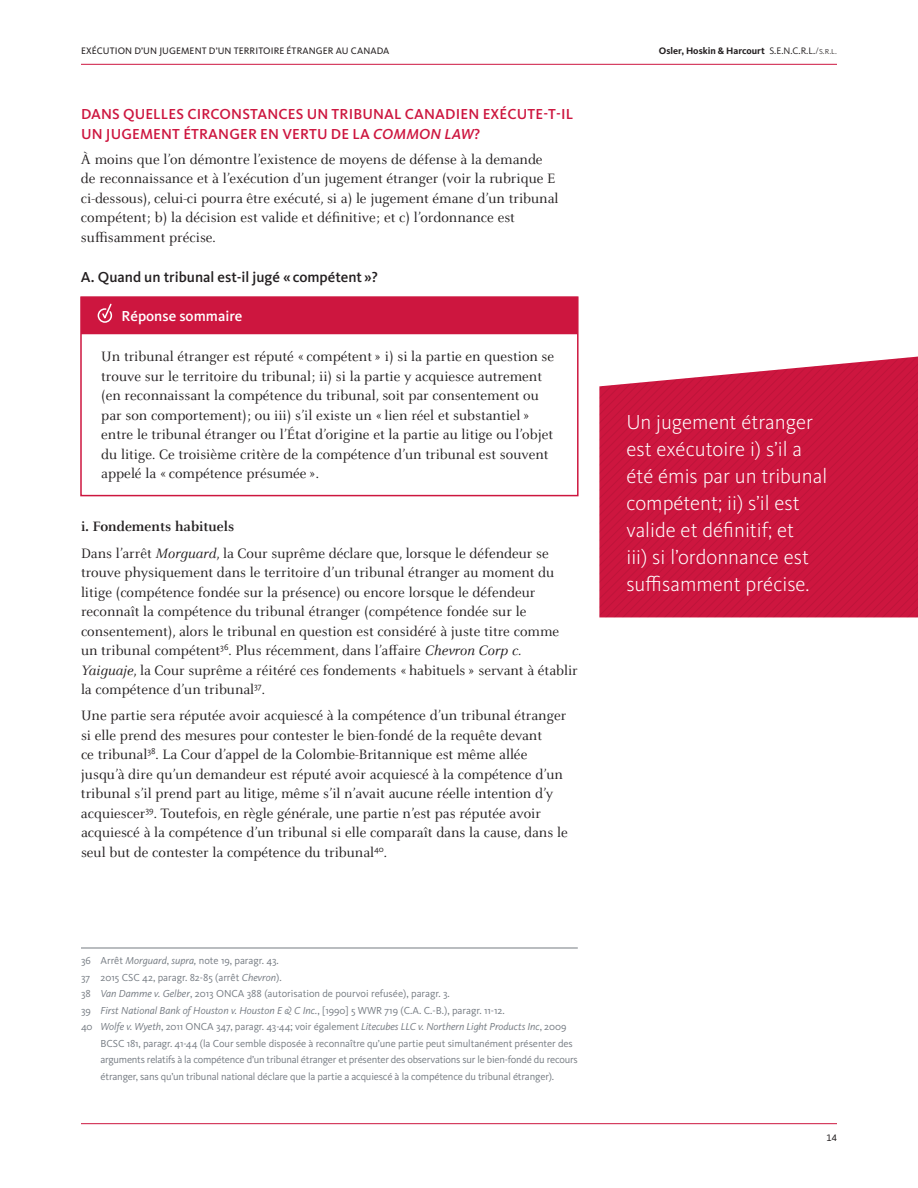
<style>
.page{position:relative;width:918px;height:1188px;background:#fff}
.page>*{position:absolute;margin:0;border:0;box-sizing:border-box;transform-origin:0 0}
.t1{font:300 21px/27px "Kievit Pro";color:#fff}
.t2{font:15px/19.5px "Celeste OT";color:#231f20}
.t3{font:500 15px/19.5px "Kievit Pro";letter-spacing:.01em;color:#cd163f}
.t4{font:500 15px "Kievit Pro";color:#231f20}
.t5{font:500 15px "Kievit Pro";color:#fff}
.t6{font:10.5px "Kievit Pro";letter-spacing:-.015em;color:#757b82}
.t7{font:italic 10.5px "Kievit Pro";letter-spacing:-.005em;color:#757b82}
.t8{font:9.75px "Kievit Pro";letter-spacing:.01em;color:#231f20}
.t9{font:700 9.75px "Kievit Pro";color:#231f20}
.s1{font-weight:400}
.s2{font-weight:300}
.s3{font-style:italic}
.s4{font-weight:700}
.s5{font-style:normal}
</style>
<div class="page">
<hr style="left:81px;top:1123px;width:756px;height:1px;background:#cd163f">
<hr style="left:81px;top:64px;width:756px;height:1px;background:#cd163f">
<div style="left:81px;top:297px;width:497px;height:37px;background:#cd163f"></div>
<div style="left:80px;top:296px;width:499px;height:200px;border:2px solid #cd163f"></div>
<svg style="left:97px;top:303px;width:16px;height:20px"></svg>
<hr style="left:81px;top:948px;width:497px;height:1px;background:#757b82">
<svg style="left:599px;top:357px;width:319px;height:260px;background:#cd2249"></svg>
<p class="t8" style="left:81px;top:45px;width:310px">EXÉCUTION D’UN JUGEMENT D’UN TERRITOIRE ÉTRANGER AU CANADA</p>
<p class="t9" style="left:659px;top:45px;width:180px">Osler, Hoskin &amp; Harcourt <span class="s1">S.E.N.C.R.L.</span><span class="s2">/s.r.l.</span></p>
<p class="t3" style="left:81px;top:104px;width:494px">DANS QUELLES CIRCONSTANCES UN TRIBUNAL CANADIEN EXÉCUTE-T-IL<br>UN JUGEMENT ÉTRANGER EN VERTU DE LA <span class="s3">COMMON LAW</span>?</p>
<p class="t2" style="left:81px;top:149px;width:479px">À moins que l’on démontre l’existence de moyens de défense à la demande de reconnaissance et à l’exécution d’un jugement étranger (voir la rubrique E ci-dessous), celui-ci pourra être exécuté, si a) le jugement émane d’un tribunal compétent; b) la décision est valide et définitive; et c) l’ordonnance est suffisamment précise.</p>
<p class="t4" style="left:81px;top:267px;width:298px">A. Quand un tribunal est-il jugé «compétent»?</p>
<p class="t5" style="left:121px;top:307px;width:122px">Réponse sommaire</p>
<p class="t2" style="left:101px;top:347px;width:454px">Un tribunal étranger est réputé « compétent » i) si la partie en question se trouve sur le territoire du tribunal; ii) si la partie y acquiesce autrement (en reconnaissant la compétence du tribunal, soit par consentement ou par son comportement); ou iii) s’il existe un « lien réel et substantiel » entre le tribunal étranger ou l’État d’origine et la partie au litige ou l’objet du litige. Ce troisième critère de la compétence d’un tribunal est souvent appelé la « compétence présumée ».</p>
<p class="t2" style="left:81px;top:513px;width:469px;line-height:26.2px"><span class="s4">i. Fondements habituels<br></span>Dans l’arrêt <span class="s3">Morguard</span>, la Cour suprême déclare que, lorsque le défendeur se</p>
<p class="t2" style="left:81px;top:563px;width:498px">trouve physiquement dans le territoire d’un tribunal étranger au moment du litige (compétence fondée sur la présence) ou encore lorsque le défendeur reconnaît la compétence du tribunal étranger (compétence fondée sur le consentement), alors le tribunal en question est considéré à juste titre comme un tribunal compétent<sup>36</sup>. Plus récemment, dans l’affaire <span class="s3">Chevron Corp c.<br>Yaiguaje</span>, la Cour suprême a réitéré ces fondements «habituels » servant à établir la compétence d’un tribunal<sup>37</sup>.</p>
<p class="t2" style="left:81px;top:706px;width:488px">Une partie sera réputée avoir acquiescé à la compétence d’un tribunal étranger si elle prend des mesures pour contester le bien-fondé de la requête devant<br>ce tribunal<sup>38</sup>. La Cour d’appel de la Colombie-Britannique est même allée jusqu’à dire qu’un demandeur est réputé avoir acquiescé à la compétence d’un tribunal s’il prend part au litige, même s’il n’avait aucune réelle intention d’y acquiescer<sup>39</sup>. Toutefois, en règle générale, une partie n’est pas réputée avoir acquiescé à la compétence d’un tribunal si elle comparaît dans la cause, dans le seul but de contester la compétence du tribunal<sup>40</sup>.</p>
<p class="t6" style="left:81px;top:955px;width:199px">36 Arrêt <span class="s3">Morguard</span>, <span class="s3">supra,</span> note 19, paragr. 43.</p>
<p class="t6" style="left:81px;top:971px;width:202px">37 2015 CSC 42, paragr. 82-85 (arrêt <span class="s3">Chevron</span>).</p>
<p class="t6" style="left:81px;top:988px;width:370px">38 <span class="s3">Van Damme v. Gelber</span>, 2013 ONCA 388 (autorisation de pourvoi refusée), paragr. 3.</p>
<p class="t7" style="left:81px;top:1004px;width:425px"><span class="s5">39</span> First National Bank of Houston v. Houston E &amp; C Inc.<span class="s5">, [1990] 5 WWR 719 (C.A. C.-B.), paragr. 11-12.</span></p>
<p class="t7" style="left:81px;top:1021px;width:487px"><span class="s5">40</span> Wolfe v. Wyeth<span class="s5">, 2011 ONCA 347, paragr. 43-44; voir également</span> Litecubes LLC v. Northern Light Products Inc<span class="s5">, 2009</span></p>
<p class="t6" style="left:100px;top:1037px;width:474px">BCSC 181, paragr. 41-44 (la Cour semble disposée à reconnaître qu’une partie peut simultanément présenter des</p>
<p class="t6" style="left:100px;top:1054px;width:479px">arguments relatifs à la compétence d’un tribunal étranger et présenter des observations sur le bien-fondé du recours</p>
<p class="t6" style="left:100px;top:1070px;width:455px">étranger, sans qu’un tribunal national déclare que la partie a acquiescé à la compétence du tribunal étranger).</p>
<h1 class="t1" style="left:626px;top:408px;width:202px">Un jugement étranger est exécutoire i) s’il a été émis par un tribunal compétent; ii) s’il est valide et définitif; et<br>iii) si l’ordonnance est suffisamment précise.</h1>
<p class="t8" style="left:827px;top:1132px;width:12px">14</p>
</div>
